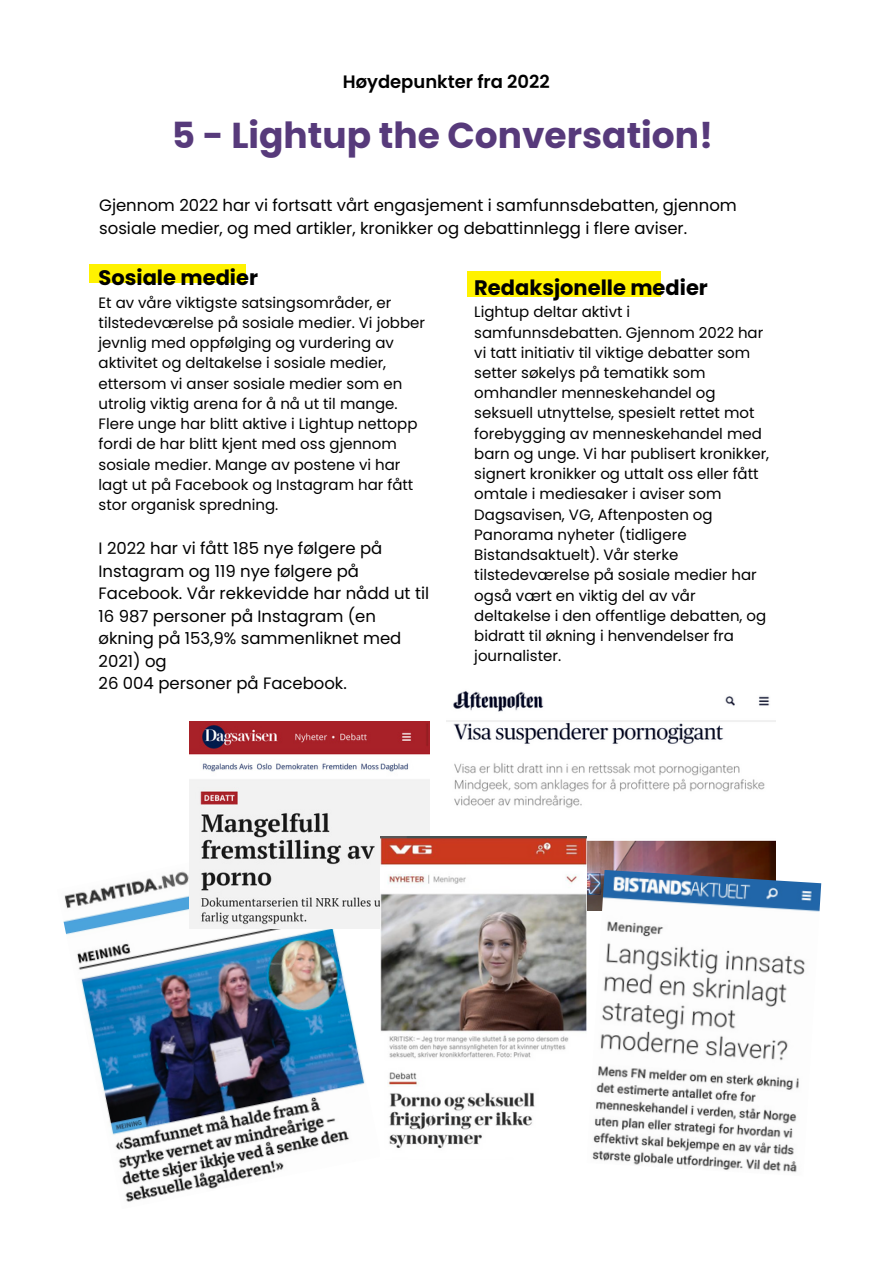
<style>
.page{position:relative;width:893px;height:1264px;background:#fff}
.page>*{position:absolute;margin:0;border:0;box-sizing:border-box;transform-origin:0 0}
.t1{font:700 36px "Poppins";color:#573a7b}
.t2{font:700 21px "Poppins";color:#000}
.t3{font:600 18px "Poppins";color:#000}
.t4{font:16.5px/22.5px "Poppins";color:#000}
.t5{font:15px/20.2px "Poppins";color:#000}
</style>
<div class="page">
<div style="left:89px;top:264px;width:157px;height:19px;background:#fff200"></div>
<div style="left:467px;top:272px;width:193px;height:24px;background:#fff200"></div>
<img style="left:63px;top:871px;width:318px;height:331px">
<img style="left:189px;top:722px;width:240px;height:206px">
<img style="left:446px;top:690px;width:329px;height:179px">
<img style="left:586px;top:869px;width:235px;height:304px">
<img style="left:381px;top:836px;width:205px;height:312px">
<p class="t3" style="left:343px;top:69px;width:208px">Høydepunkter fra 2022</p>
<p class="t1" style="left:172px;top:110px;width:543px">5 - Lightup the Conversation!</p>
<p class="t4" style="left:99px;top:194px;width:639px">Gjennom 2022 har vi fortsatt vårt engasjement i samfunnsdebatten, gjennom sosiale medier, og med artikler, kronikker og debattinnlegg i flere aviser.</p>
<p class="t2" style="left:98px;top:263px;width:161px">Sosiale medier</p>
<p class="t5" style="left:98px;top:292px;width:328px">Et av våre viktigste satsingsområder, er tilstedeværelse på sosiale medier. Vi jobber jevnlig med oppfølging og vurdering av aktivitet og deltakelse i sosiale medier, ettersom vi anser sosiale medier som en utrolig viktig arena for å nå ut til mange.<br>Flere unge har blitt aktive i Lightup nettopp fordi de har blitt kjent med oss gjennom sosiale medier. Mange av postene vi har lagt ut på Facebook og Instagram har fått stor organisk spredning.</p>
<p class="t4" style="left:98px;top:537px;width:332px">I 2022 har vi fått 185 nye følgere på<br>Instagram og 119 nye følgere på<br>Facebook. Vår rekkevidde har nådd ut til<br>16 987 personer på Instagram (en økning på 153,9% sammenliknet med<br>2021) og</p>
<p class="t4" style="left:98px;top:672px;width:250px">26 004 personer på Facebook.</p>
<p class="t2" style="left:474px;top:273px;width:235px">Redaksjonelle medier</p>
<p class="t5" style="left:474px;top:302px;width:296px">Lightup deltar aktivt i samfunnsdebatten. Gjennom 2022 har vi tatt initiativ til viktige debatter som setter søkelys på tematikk som omhandler menneskehandel og seksuell utnyttelse, spesielt rettet mot forebygging av menneskehandel med barn og unge. Vi har publisert kronikker, signert kronikker og uttalt oss eller fått omtale i mediesaker i aviser som Dagsavisen, VG, Aftenposten og Panorama nyheter (tidligere Bistandsaktuelt). Vår sterke tilstedeværelse på sosiale medier har også vært en viktig del av vår deltakelse i den offentlige debatten, og bidratt til økning i henvendelser fra journalister.</p>
</div>
